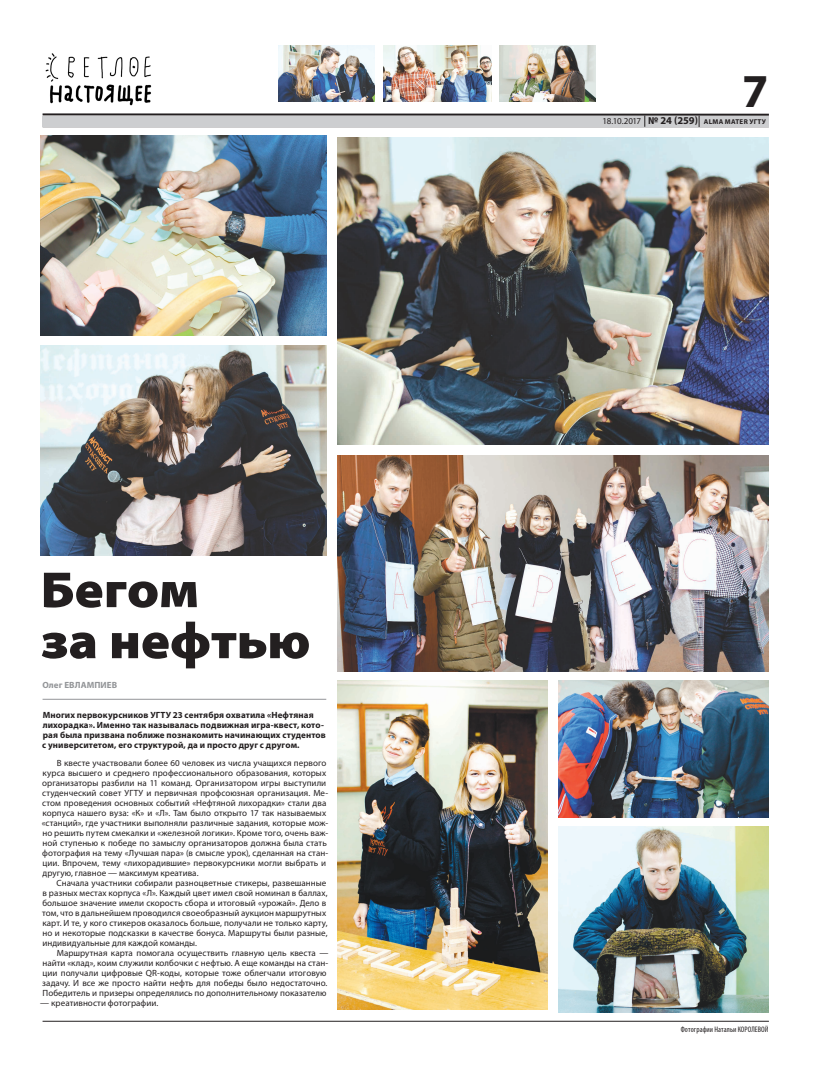
<style>
.page{position:relative;width:820px;height:1078px;background:#fff}
.page>*{position:absolute;margin:0;border:0;box-sizing:border-box;transform-origin:0 0}
.t1{font:900 semi-expanded 51px/51px "Myriad Pro";letter-spacing:-.005em;color:#231f20}
.t2{font:700 47.4px "Myriad Pro";color:#231f20}
.t3{font:9px/10px "Myriad Pro";letter-spacing:.005em;color:#231f20}
.t4{font:700 9px/10px "Myriad Pro";letter-spacing:.01em;color:#231f20}
.t5{font:700 9px "Myriad Pro";letter-spacing:.01em;color:#939598}
.t6{font:condensed 8px "Myriad Pro";letter-spacing:.01em;color:#231f20}
.t7{font:700 7px "Myriad Pro";letter-spacing:.04em;color:#231f20}
.s1{font-weight:400;font-size:9px}
.s2{font-size:10.5px}
</style>
<div class="page">
<hr style="left:43px;top:113px;width:725px;height:3px;background:#231f20">
<div style="left:43px;top:116px;width:725px;height:11px;background:#cdced0"></div>
<svg style="left:644px;top:115px;width:1px;height:12px"></svg>
<hr style="left:43px;top:1020px;width:725px;height:1px;background:#231f20">
<img style="left:41px;top:135px;width:285px;height:200px">
<img style="left:337px;top:137px;width:431px;height:307px">
<img style="left:41px;top:345px;width:285px;height:210px">
<img style="left:558px;top:826px;width:209px;height:185px">
<img style="left:337px;top:680px;width:210px;height:328px">
<img style="left:337px;top:455px;width:431px;height:216px">
<img style="left:558px;top:680px;width:209px;height:137px">
<img style="left:278px;top:45px;width:96px;height:56px">
<img style="left:499px;top:45px;width:96px;height:56px">
<img style="left:383px;top:45px;width:108px;height:56px">
<img style="left:45px;top:53px;width:107px;height:53px">
<hr style="left:43px;top:699px;width:283px;height:1px;background:#939598">
<h1 class="t1" style="left:41px;top:565px;width:271px">Бегом<br>за нефтью</h1>
<p class="t5" style="left:42px;top:678px;width:76px">Олег ЕВЛАМПИЕВ</p>
<p class="t4" style="left:42px;top:709px;width:285px">Многих первокурсников УГТУ 23 сентября охватила «Нефтяная лихорадка». Именно так называлась подвижная игра-квест, кото&shy;рая была призвана поближе познакомить начинающих студентов с университетом, его структурой, да и просто друг с другом.</p>
<p class="t3" style="left:42px;top:757px;width:288px;text-indent:15px">В квесте участвовали более 60 человек из числа учащихся первого курса высшего и среднего профессионального образования, которых организаторы разбили на 11 команд. Организатором игры выступили студенческий совет УГТУ и первичная профсоюзная организация. Ме&shy;стом проведения основных событий «Нефтяной лихорадки» стали два корпуса нашего вуза: «К» и «Л». Там было открыто 17 так называемых «станций», где участники выполняли различные задания, которые мож&shy;но решить путем смекалки и «железной логики». Кроме того, очень важ&shy;ной ступенью к победе по замыслу организаторов должна была стать фотография на тему «Лучшая пара» (в смысле урок), сделанная на стан&shy;ции. Впрочем, тему «лихорадившие» первокурсники могли выбрать и другую, главное — максимум креатива.</p>
<p class="t3" style="left:42px;top:877px;width:287px;text-indent:14px">Сначала участники собирали разноцветные стикеры, развешанные в разных местах корпуса «Л». Каждый цвет имел свой номинал в баллах, большое значение имели скорость сбора и итоговый «урожай». Дело в том, что в дальнейшем проводился своеобразный аукцион маршрутных карт. И те, у кого стикеров оказалось больше, получали не только карту, но и некоторые подсказки в качестве бонуса. Маршруты были разные, индивидуальные для каждой команды.</p>
<p class="t3" style="left:42px;top:947px;width:287px;text-indent:14px">Маршрутная карта помогала осуществить главную цель квеста — найти «клад», коим служили колбочки с нефтью. А еще команды на стан&shy;ции получали цифровые QR-коды, которые тоже облегчали итоговую задачу. И все же просто найти нефть для победы было недостаточно.<br>Победитель и призеры определялись по дополнительному показателю</p>
<p class="t3" style="left:40px;top:997px;width:119px">— креативности фотографии.</p>
<h2 class="t2" style="left:741px;top:60px;width:28px">7</h2>
<p class="t7" style="left:602px;top:117px;width:165px"><span class="s1">18.10.2017</span> <span class="s2">№ 24 (259)</span> ALMA MATER УГТУ</p>
<p class="t6" style="left:680px;top:1024px;width:89px">Фотографии Натальи КОРОЛЕВОЙ</p>
</div>
